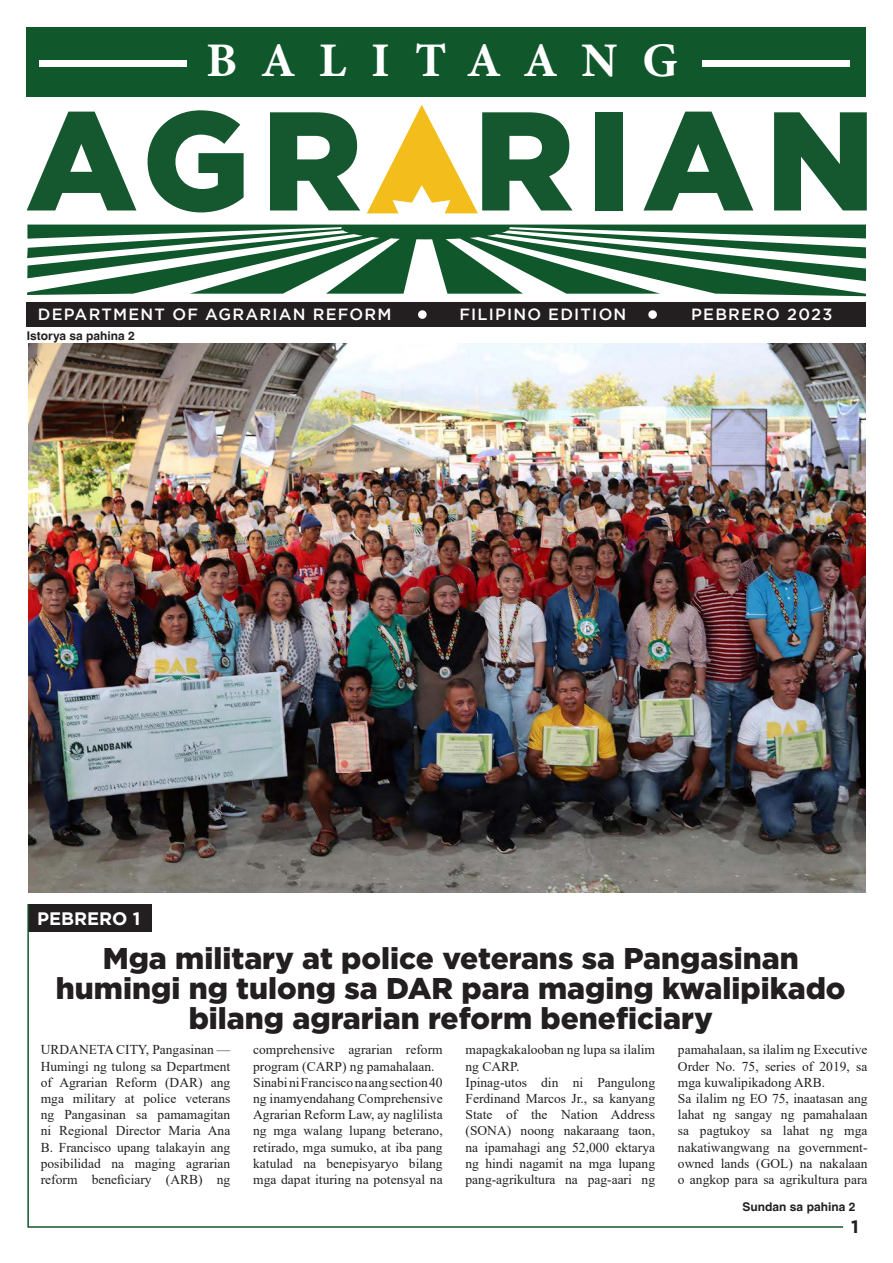
<style>
.page{position:relative;width:893px;height:1263px;background:#fff}
.page>*{position:absolute;margin:0;border:0;box-sizing:border-box;transform-origin:0 0}
.t1{font:900 140.25px "Gotham";letter-spacing:.08em;color:#15572e}
.t2{font:48.3px "Minion Variable Concept";letter-spacing:.525em;color:#fff}
.t3{font:900 30px/30px "Gotham";color:#231f20;text-align:center}
.t4{font:700 18px "Gotham";color:#fff}
.t5{font:700 18px "Gotham";color:#231f20}
.t6{font:500 16.2px "Gotham";letter-spacing:.075em;color:#fff}
.t7{font:13.5px/16.2px "Times New Roman";color:#231f20;text-align:justify}
.t8{font:700 12px "Helvetica LT";color:#231f20}
</style>
<div class="page">
<img style="left:28px;top:344px;width:838px;height:548px">
<svg style="left:27px;top:904px;width:817px;height:324px"></svg>
<div style="left:26px;top:303px;width:840px;height:24px;background:#231f20"></div>
<div style="left:418px;top:310px;width:9px;height:9px;background:#fff;border-radius:50%"></div>
<div style="left:648px;top:310px;width:9px;height:9px;background:#fff;border-radius:50%"></div>
<div style="left:27px;top:27px;width:839px;height:69px;background:#11572c"></div>
<svg style="left:367px;top:105px;width:111px;height:108px"></svg>
<svg style="left:27px;top:225px;width:839px;height:71px;fill:#11572c"></svg>
<div style="left:40px;top:60px;width:147px;height:7px;background:#fff"></div>
<div style="left:703px;top:60px;width:147px;height:7px;background:#fff"></div>
<p class="t2" style="left:206px;top:27px;width:474px">BALITAANG</p>
<p class="t1" style="left:26px;top:80px;width:851px">AGR RIAN</p>
<p class="t6" style="left:38px;top:305px;width:355px">DEPARTMENT OF AGRARIAN REFORM</p>
<p class="t6" style="left:459px;top:305px;width:169px">FILIPINO EDITION</p>
<p class="t6" style="left:691px;top:305px;width:143px">PEBRERO 2023</p>
<p class="t8" style="left:27px;top:329px;width:109px">Istorya sa pahina 2</p>
<p class="t4" style="left:37px;top:908px;width:105px">PEBRERO 1</p>
<p class="t3" style="left:56px;top:943px;width:791px">Mga military at police veterans sa Pangasinan humingi ng tulong sa DAR para maging kwalipikado bilang agrarian reform beneficiary</p>
<p class="t7" style="left:41px;top:1041px;width:191px">URDANETA CITY, Pangasinan — Humingi ng tulong sa Department of Agrarian Reform (DAR) ang mga military at police veterans ng Pangasinan sa pamamagitan ni Regional Director Maria Ana B. Francisco upang talakayin ang posibilidad na maging agrarian reform beneficiary (ARB) ng</p>
<p class="t7" style="left:466px;top:1041px;width:191px">mapagkakalooban ng lupa sa ilalim ng CARP.</p>
<p class="t7" style="left:253px;top:1041px;width:191px">comprehensive agrarian reform program (CARP) ng pamahalaan.</p>
<p class="t7" style="left:253px;top:1074px;width:191px">Sinabi ni Francisco na ang section 40 ng inamyendahang Comprehensive Agrarian Reform Law, ay naglilista ng mga walang lupang beterano, retirado, mga sumuko, at iba pang katulad na benepisyaryo bilang mga dapat ituring na potensyal na</p>
<p class="t7" style="left:466px;top:1074px;width:191px">Ipinag-utos din ni Pangulong Ferdinand Marcos Jr., sa kanyang State of the Nation Address (SONA) noong nakaraang taon, na ipamahagi ang 52,000 ektarya ng hindi nagamit na mga lupang pang-agrikultura na pag-aari ng</p>
<p class="t7" style="left:678px;top:1041px;width:191px">pamahalaan, sa ilalim ng Executive Order No. 75, series of 2019, sa mga kuwalipikadong ARB.</p>
<p class="t7" style="left:678px;top:1090px;width:191px">Sa ilalim ng EO 75, inaatasan ang lahat ng sangay ng pamahalaan sa pagtukoy sa lahat ng mga nakatiwangwang na government&shy;owned lands (GOL) na nakalaan o angkop para sa agrikultura para</p>
<p class="t8" style="left:743px;top:1199px;width:114px">Sundan sa pahina 2</p>
<h3 class="t5" style="left:851px;top:1216px;width:9px">1</h3>
</div>
